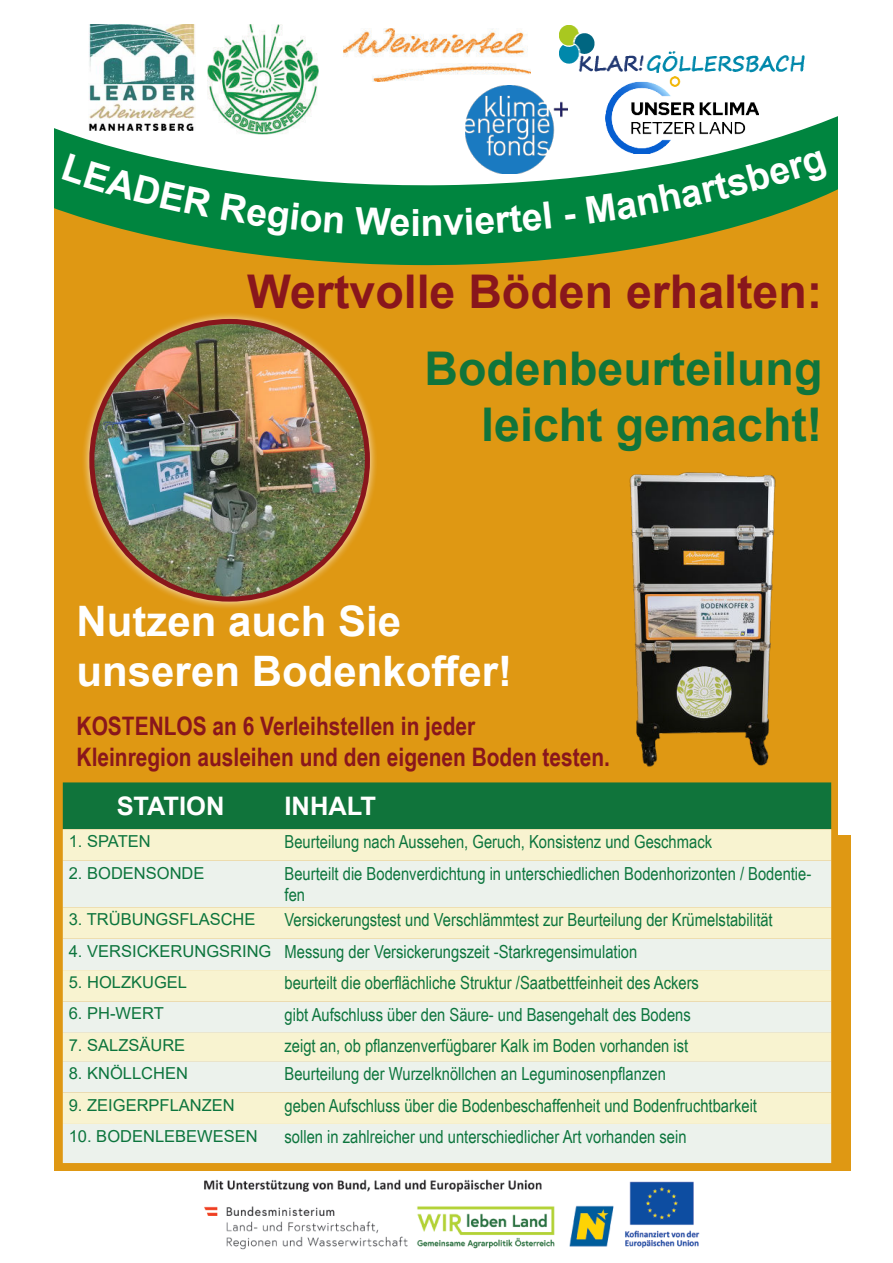
<style>
.page{position:relative;width:893px;height:1263px;background:#fff}
.page>*{position:absolute;margin:0;border:0;box-sizing:border-box;transform-origin:0 0}
.t1{font:700 46.5px/55.8px "Arial";color:#10743b;text-align:right}
.t2{font:700 46.5px "Arial";color:#89161c}
.t3{font:700 42px/50.4px "Arial";color:#fff}
.t4{font:700 37.5px "Arial";color:#fff}
.t5{font:700 25.5px/30.6px "Arial Narrow";color:#89161c}
.t6{font:700 25.5px "Arial";color:#fff}
.t7{font:18px/21.6px "Arial Narrow";color:#0c753d}
.t8{font:16.5px "Arial";color:#0c753d}
.s1{font-family:"Arial";font-size:16.5px}
</style>
<div class="page">
<div style="left:40px;top:135px;width:810px;height:1036px;background:#df9813"></div>
<svg style="left:54px;top:189px;width:785px;height:79px;fill:#00853f"></svg>
<svg style="left:54px;top:24px;width:785px;height:165px"></svg>
<img style="left:204px;top:1179px;width:496px;height:71px">
<img style="left:629px;top:472px;width:147px;height:295px">
<div style="left:81px;top:311px;width:297px;height:298px;background:#fff;opacity:.75"></div>
<img style="left:92px;top:321px;width:275px;height:278px">
<div style="left:63px;top:782px;width:768px;height:47px;background:#10743b"></div>
<div style="left:63px;top:829px;width:768px;height:31px;background:#f8f3d0"></div>
<svg style="left:63px;top:860px;width:768px;height:303px;background:#f0f1df"></svg>
<div style="left:0;top:0;width:54px;height:1197px;background:#fff"></div>
<div style="left:839px;top:0;width:54px;height:834px;background:#fff"></div>
<img style="left:344px;top:29px;width:187px;height:52px">
<img style="left:88px;top:25px;width:107px;height:105px">
<img style="left:208px;top:24px;width:110px;height:110px">
<img style="left:605px;top:76px;width:153px;height:74px">
<img style="left:559px;top:26px;width:246px;height:47px">
<img style="left:465px;top:86px;width:103px;height:88px">
<svg style="left:62px;top:154px;width:151px;height:63px;background:#108c4a"></svg>
<div style="left:221px;top:193px;width:122px;height:44px;background:#00853f"></div>
<div style="left:355px;top:208px;width:54px;height:28px;background:#00853f"></div>
<div style="left:423px;top:202px;width:128px;height:34px;background:#00853f"></div>
<svg style="left:565px;top:213px;width:11px;height:6px"></svg>
<svg style="left:586px;top:150px;width:243px;height:74px;background:#2c9453"></svg>
<h3 class="t4" style="left:410px;top:208px;width:12px">i</h3>
<h1 class="t2" style="left:247px;top:274px;width:577px">Wertvolle Böden erhalten:</h1>
<h1 class="t1" style="left:425px;top:345px;width:399px">Bodenbeurteilung leicht gemacht!</h1>
<h2 class="t3" style="left:77px;top:600px;width:437px">Nutzen auch Sie unseren Bodenkoffer!</h2>
<h3 class="t5" style="left:77px;top:713px;width:535px">KOSTENLOS an 6 Verleihstellen in jeder<br>Kleinregion ausleihen und den eigenen Boden testen.</h3>
<h3 class="t6" style="left:117px;top:796px;width:109px">STATION</h3>
<h3 class="t6" style="left:285px;top:796px;width:93px">INHALT</h3>
<p class="t8" style="left:69px;top:835px;width:83px">1. SPATEN</p>
<p class="t7" style="left:285px;top:833px;width:429px">Beurteilung nach Aussehen, Geruch, Konsistenz und Geschmack</p>
<p class="t8" style="left:69px;top:866px;width:137px">2. BODENSONDE</p>
<p class="t7" style="left:285px;top:864px;width:528px">Beurteilt die Bodenverdichtung in unterschiedlichen Bodenhorizonten / Bodentie&shy;fen</p>
<p class="t8" style="left:69px;top:913px;width:188px">3. TRÜBUNGSFLASCHE</p>
<p class="t7" style="left:285px;top:911px;width:490px">Versickerungstest und Verschlämmtest zur Beurteilung der Krümelstabilität</p>
<p class="t7" style="left:69px;top:942px;width:570px"><span class="s1">4. VERSICKERUNGSRING</span> Messung der Versickerungszeit -Starkregensimulation</p>
<p class="t8" style="left:69px;top:976px;width:120px">5. HOLZKUGEL</p>
<p class="t7" style="left:285px;top:971px;width:416px">beurteilt die oberflächliche Struktur /Saatbettfeinheit des Ackers</p>
<p class="t8" style="left:69px;top:1007px;width:97px">6. PH-WERT</p>
<p class="t7" style="left:285px;top:1005px;width:408px">gibt Aufschluss über den Säure- und Basengehalt des Bodens</p>
<p class="t8" style="left:69px;top:1039px;width:118px">7. SALZSÄURE</p>
<p class="t7" style="left:285px;top:1034px;width:405px">zeigt an, ob pflanzenverfügbarer Kalk im Boden vorhanden ist</p>
<p class="t8" style="left:69px;top:1067px;width:121px">8. KNÖLLCHEN</p>
<p class="t7" style="left:285px;top:1062px;width:383px">Beurteilung der Wurzelknöllchen an Leguminosenpflanzen</p>
<p class="t8" style="left:69px;top:1098px;width:167px">9. ZEIGERPFLANZEN</p>
<p class="t7" style="left:285px;top:1096px;width:474px">geben Aufschluss über die Bodenbeschaffenheit und Bodenfruchtbarkeit</p>
<p class="t8" style="left:69px;top:1130px;width:190px">10. BODENLEBEWESEN</p>
<p class="t7" style="left:285px;top:1127px;width:404px">sollen in zahlreicher und unterschiedlicher Art vorhanden sein</p>
</div>
